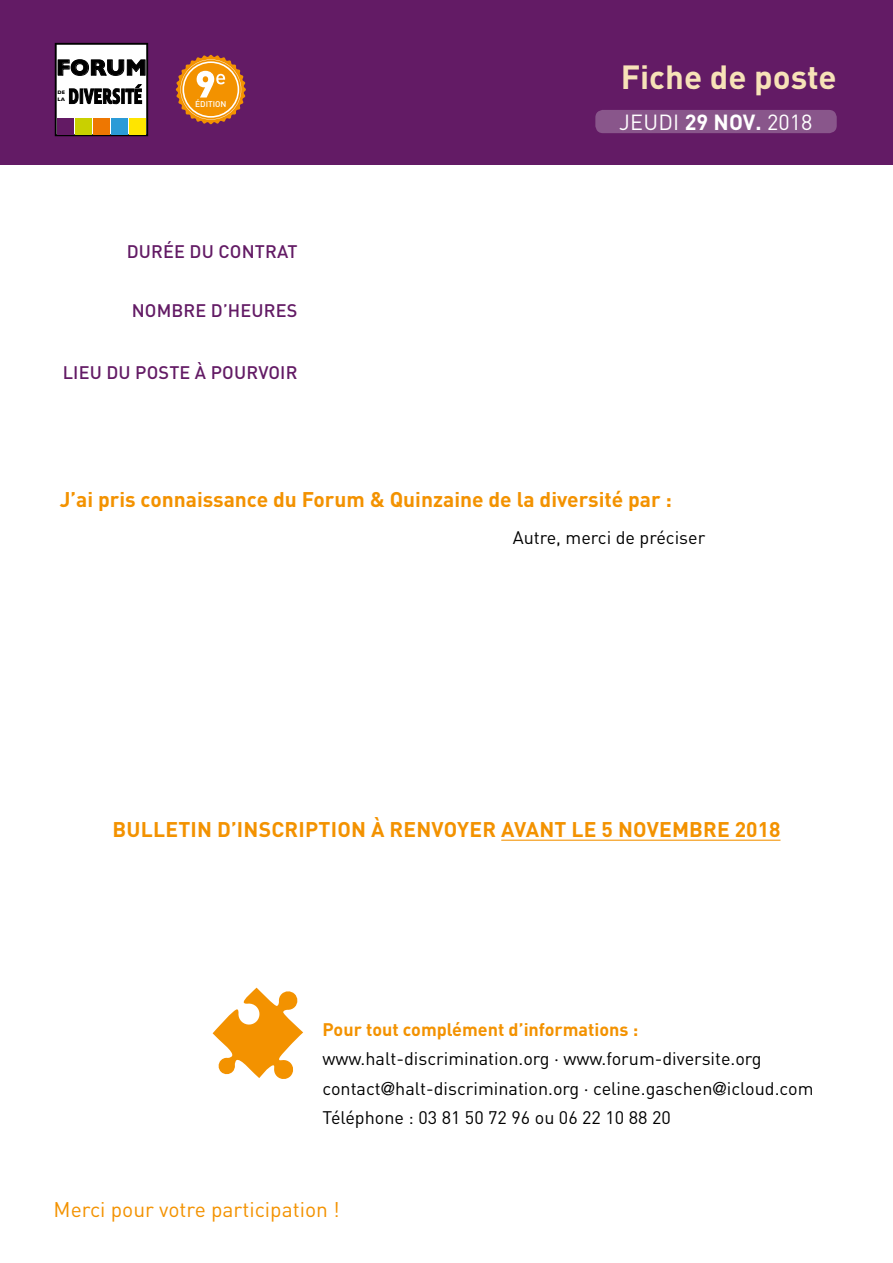
<style>
.page{position:relative;width:893px;height:1263px;background:#fff}
.page>*{position:absolute;margin:0;border:0;box-sizing:border-box;transform-origin:0 0}
.t1{font:700 33.15px "DIN Pro";color:#f7e2b8}
.t2{font:700 22.5px "Gill Sans";color:#000}
.t3{font:21.6px "DIN Pro";letter-spacing:.01em;color:#fff}
.t4{font:700 21px "DIN Pro";color:#f39200}
.t5{font:21px "DIN Pro";color:#f39200}
.t6{font:18px/29.5px "DIN Pro";color:#000}
.t7{font:500 18px "DIN Pro";letter-spacing:.01em;color:#631b65}
.t8{font:700 18px "DIN Pro";color:#f39200}
.t9{font:500 8.25px "DIN Pro";color:#fff}
.t10{font:700 5.1px/6.1px "Gill Sans";color:#000}
.s1{font-weight:700}
.s2{font-family:"Helvetica Neue LT Std"}
</style>
<div class="page">
<div style="left:0;top:0;width:893px;height:164px;background:#631b65"></div>
<svg style="left:176px;top:55px;width:70px;height:69px"></svg>
<div style="left:595px;top:110px;width:242px;height:23px;background:#89568b;border-radius:8px"></div>
<svg style="left:55px;top:43px;width:93px;height:93px;background:#bab7a9"></svg>
<hr style="left:501px;top:840px;width:279px;height:1px;background:#f39200">
<svg style="left:213px;top:988px;width:90px;height:91px"></svg>
<p class="t2" style="left:56px;top:50px;width:92px">FORUM</p>
<p class="t10" style="left:58px;top:90px;width:9px">DE<br>LA</p>
<p class="t9" style="left:195px;top:99px;width:33px">ÉDITION</p>
<p class="t7" style="left:127px;top:239px;width:172px">DURÉE DU CONTRAT</p>
<p class="t7" style="left:132px;top:299px;width:167px">NOMBRE D’HEURES</p>
<p class="t7" style="left:63px;top:360px;width:236px">LIEU DU POSTE À POURVOIR</p>
<h1 class="t1" style="left:621px;top:54px;width:218px">Fiche de poste</h1>
<p class="t3" style="left:619px;top:107px;width:195px">JEUDI <span class="s1">29 NOV.</span> 2018</p>
<p class="t4" style="left:60px;top:485px;width:614px">J’ai pris connaissance du Forum &amp; Quinzaine de la diversité par :</p>
<p class="t6" style="left:513px;top:522px;width:194px">Autre, merci de préciser</p>
<p class="t4" style="left:113px;top:815px;width:669px">BULLETIN D’INSCRIPTION À RENVOYER AVANT LE 5 NOVEMBRE 2018</p>
<p class="t8" style="left:322px;top:1017px;width:317px">Pour tout complément d’informations :</p>
<p class="t6" style="left:322px;top:1043px;width:492px">www.halt-discrimination.org ∙ www.forum-diversite.org contact<span class="s2">@</span>halt-discrimination.org ∙ celine.gaschen<span class="s2">@</span>icloud.com<br>Téléphone : 03 81 50 72 96 ou 06 22 10 88 20</p>
<p class="t5" style="left:54px;top:1195px;width:288px">Merci pour votre participation !</p>
</div>
